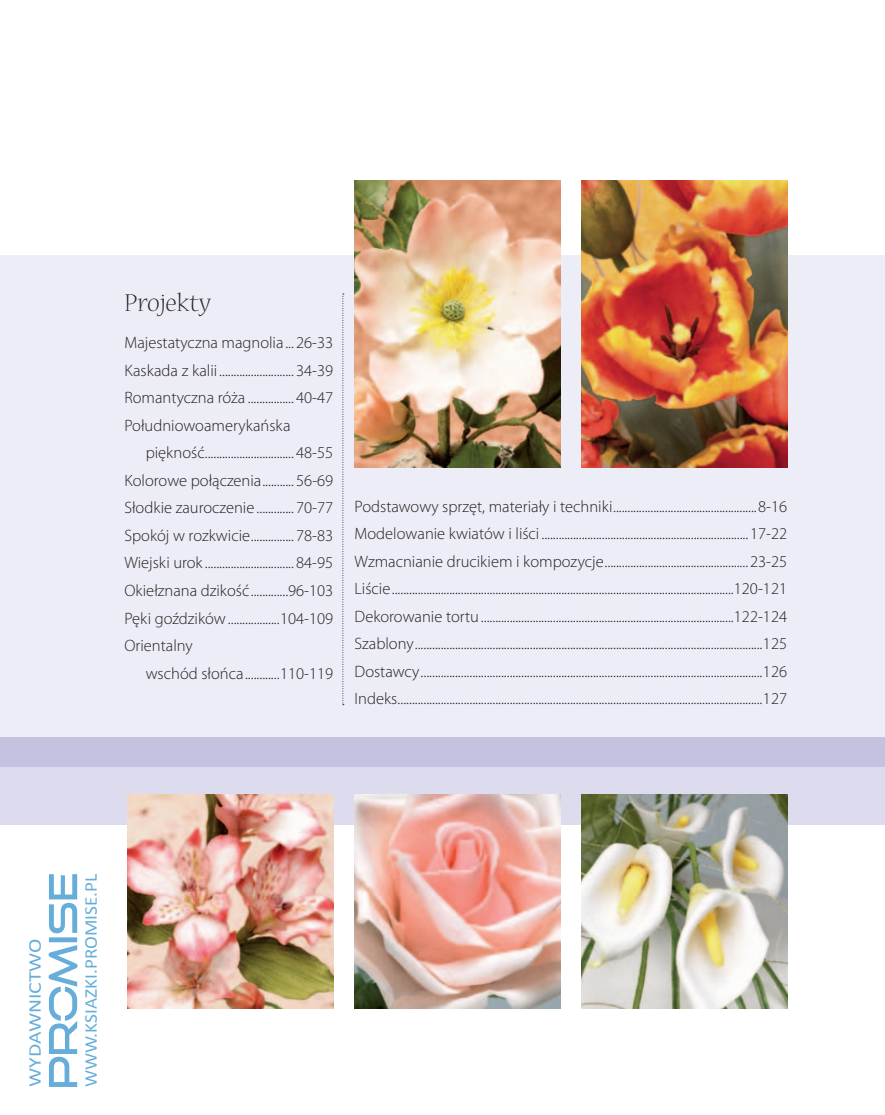
<style>
.page{position:relative;width:885px;height:1115px;background:#fff}
.page>*{position:absolute;margin:0;border:0;box-sizing:border-box;transform-origin:0 0}
.t1{font:300 27px "Nueva Std";color:#231f20}
.t2{font:18px "Calibri";color:#0077c0;scale:1.07 1}
.t3{font:18px "Calibri";color:#0077c0;scale:1.2 1}
.t4{font:300 16.5px/27.5px "Myriad Pro";color:#231f20;text-align:justify}
</style>
<div class="page">
<div style="left:0;top:255px;width:884px;height:485px;background:#ecedf6"></div>
<div style="left:0;top:765px;width:884px;height:58px;background:#dcdcee"></div>
<div style="left:0;top:737px;width:884px;height:29px;background:#c4c2e0"></div>
<img style="left:354px;top:181px;width:206px;height:286px">
<img style="left:581px;top:181px;width:206px;height:286px">
<img style="left:581px;top:794px;width:206px;height:214px">
<img style="left:354px;top:794px;width:206px;height:214px">
<img style="left:128px;top:794px;width:205px;height:214px">
<svg style="left:342px;top:293px;width:2px;height:412px"></svg>
<svg style="left:49px;top:874px;width:29px;height:212px"></svg>
<h1 class="t1" style="left:124px;top:289px;width:88px">Projekty</h1>
<p class="t4" style="left:124px;top:329px;width:210px">Majestatyczna magnolia ... 26-33<br>Kaskada z kalii .......................... 34-39<br>Romantyczna róża ................ 40-47<br>Południowoamerykańska</p>
<p class="t4" style="left:124px;top:439px;width:210px;text-indent:21px">piękność ............................... 48-55<br>Kolorowe połączenia ........... 56-69<br>Słodkie zauroczenie ............. 70-77<br>Spokój w rozkwicie ............... 78-83<br>Wiejski urok ............................... 84-95<br>Okiełznana dzikość .............96-103<br>Pęki goździków ..................104-109<br>Orientalny</p>
<p class="t4" style="left:146px;top:659px;width:189px">wschód słońca ............110-119</p>
<p class="t4" style="left:354px;top:492px;width:434px">Podstawowy sprzęt, materiały i techniki ..................................................8-16<br>Modelowanie kwiatów i liści ........................................................................ 17-22<br>Wzmacnianie drucikiem i kompozycje .................................................. 23-25<br>Liście .......................................................................................................................120-121<br>Dekorowanie tortu ........................................................................................122-124<br>Szablony .........................................................................................................................125<br>Dostawcy .......................................................................................................................126<br>Indeks ...............................................................................................................................127</p>
<p class="t3" style="left:24px;top:1086px;width:125px;rotate:-90deg">WYDAWNICTWO</p>
<p class="t2" style="left:79px;top:1086px;width:200px;rotate:-90deg">WWW.KSIAZKI.PROMISE.PL</p>
</div>
